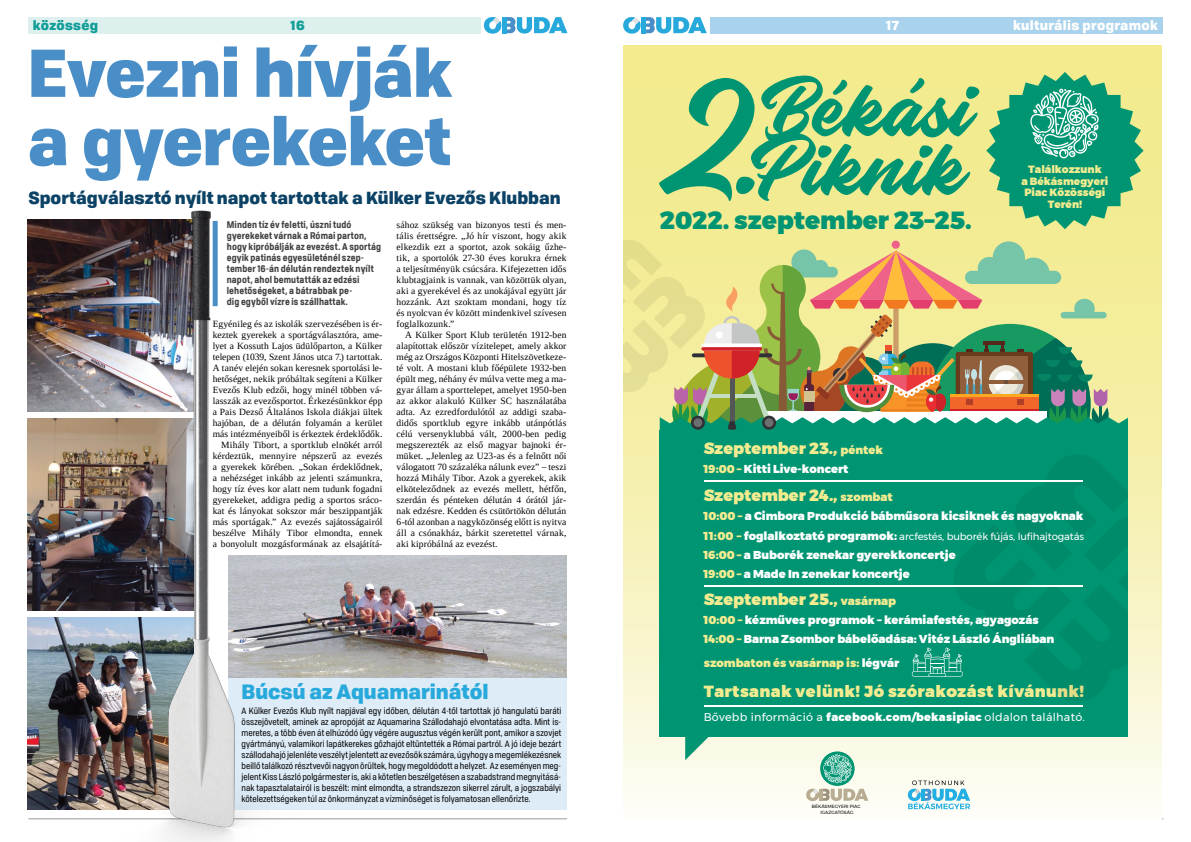
<style>
.page{position:relative;width:1191px;height:842px;background:#fff}
.page>*{position:absolute;margin:0;border:0;box-sizing:border-box;transform-origin:0 0}
.t1{font:900 65.1px/68.4px "Tofino Pro Personal";letter-spacing:-.015em;color:#4a8ec7}
.t2{font:900 24.7px "Montserrat";letter-spacing:-.005em;color:#009572}
.t3{font:900 20px "Tofino Pro Personal";letter-spacing:-.005em;color:#28a9dc}
.t4{font:900 16.9px "Tofino Pro Personal";color:#0b4265}
.t5{font:900 16.1px "Montserrat";letter-spacing:-.005em;color:#f3eb8f}
.t6{font:900 16.1px "Montserrat";letter-spacing:.025em;color:#f3eb8f}
.t7{font:900 13px "Tofino Pro Personal";letter-spacing:.025em;color:#fff}
.t8{font:900 13px "Tofino Pro Personal";letter-spacing:.025em;color:#119e99}
.t9{font:900 11.5px/19.3px "Montserrat";letter-spacing:-.005em;color:#fff}
.t10{font:900 11.5px "Montserrat";letter-spacing:-.005em;color:#f3eb8f}
.t11{font:11.2px "Montserrat";letter-spacing:.025em;color:#fff}
.t12{font:900 10.5px/11.7px "Montserrat";letter-spacing:-.005em;color:#f3eb8f;text-align:center}
.t13{font:10.1px "Montserrat";letter-spacing:-.01em;color:#fff}
.t14{font:9.5px/11px "Liberation Serif";letter-spacing:.01em;color:#000;text-align:justify}
.t15{font:700 9.5px/11px "Tofino Pro Personal Narrow";letter-spacing:.01em;color:#444141}
.t16{font:9px/11px "Tofino Pro Personal Narrow";letter-spacing:.005em;color:#000;text-align:justify}
.t17{font:4.6px/5.5px "Montserrat";color:#000;text-align:center}
.s1{font-size:11.5px}
.s2{color:#f3eb8f}
.s3{font-weight:900;font-size:11.5px;color:#f3eb8f}
.s4{font-weight:900;font-size:11.5px}
.s5{color:#fff}
.s6{font-weight:900}
</style>
<div class="page">
<div style="left:229px;top:556px;width:338px;height:254px;background:#deecf7"></div>
<div style="left:710px;top:17px;width:452px;height:16px;background:#a9d2ed"></div>
<svg style="left:623px;top:17px;width:84px;height:17px"></svg>
<hr style="left:641px;top:17px;width:4px;height:16px;background:#28a9dc">
<hr style="left:624px;top:818px;width:539px;height:1px;background:#99999a">
<hr style="left:29px;top:818px;width:538px;height:1px;background:#99999a">
<svg style="left:623px;top:45px;width:505px;height:774px"></svg>
<div style="left:660px;top:430px;width:468px;height:307px;background:#009572"></div>
<svg style="left:685px;top:737px;width:23px;height:23px"></svg>
<svg style="left:820px;top:751px;width:34px;height:35px"></svg>
<svg style="left:823px;top:754px;width:28px;height:29px"></svg>
<svg style="left:806px;top:789px;width:62px;height:12px"></svg>
<svg style="left:1128px;top:45px;width:33px;height:774px;background:#f6f1b4"></svg>
<svg style="left:657px;top:72px;width:486px;height:157px;background:#8dc785"></svg>
<svg style="left:623px;top:240px;width:505px;height:201px;background:#b2ba7e"></svg>
<svg style="left:908px;top:780px;width:62px;height:29px"></svg>
<svg style="left:912px;top:648px;width:50px;height:29px"></svg>
<hr style="left:703px;top:480px;width:379px;height:2px;background:#fff">
<hr style="left:703px;top:585px;width:379px;height:2px;background:#fff">
<hr style="left:703px;top:705px;width:379px;height:2px;background:#fff">
<img style="left:28px;top:220px;width:76px;height:191px">
<img style="left:28px;top:419px;width:76px;height:191px">
<img style="left:28px;top:618px;width:76px;height:191px">
<img style="left:321px;top:556px;width:245px;height:121px">
<img style="left:104px;top:210px;width:217px;height:632px">
<div style="left:28px;top:17px;width:452px;height:16px;background:#def0ee"></div>
<svg style="left:484px;top:17px;width:83px;height:17px"></svg>
<hr style="left:502px;top:17px;width:4px;height:16px;background:#28a9dc">
<h3 class="t8" style="left:33px;top:14px;width:67px">közösség</h3>
<h3 class="t8" style="left:291px;top:14px;width:16px">16</h3>
<h1 class="t1" style="left:28px;top:33px;width:426px">Evezni hívják a gyerekeket</h1>
<h3 class="t4" style="left:28px;top:183px;width:534px">Sportágválasztó nyílt napot tartottak a Külker Evezős Klubban</h3>
<p class="t15" style="left:227px;top:219px;width:156px">Minden tíz év feletti, úszni tudó gyerekeket várnak a Római parton, hogy kipróbálják az evezést. A sportág egyik patinás egyesületénél szep&shy;tember 16-án délután rendeztek nyílt napot, ahol bemutatták az edzési lehetőségeket, a bátrabbak pe-<br>dig egyből vízre is szállhattak.</p>
<p class="t14" style="left:213px;top:318px;width:171px;text-align:right">Egyénileg és az iskolák szervezésében is ér&shy;keztek gyerekek a sportágválasztóra, ame&shy;lyet a Kossuth Lajos üdülőparton, a Külker telepen (1039, Szent János utca 7.) tartottak.<br>A tanév elején sokan keresnek sportolási le&shy;hetőséget, nekik próbáltak segíteni a Külker Evezős Klub edzői, hogy minél többen vá&shy;lasszák az evezősportot. Érkezésünkkor épp a Pais Dezső Általános Iskola diákjai ültek hajóban, de a délután folyamán a kerület más intézményeiből is érkeztek érdeklődők.<br>Mihály Tibort, a sportklub elnökét arról kérdeztük, mennyire népszerű az evezés a gyerekek körében. „Sokan érdeklődnek, a nehézséget inkább az jelenti számunkra, hogy tíz éves kor alatt nem tudunk fogadni gyerekeket, addigra pedig a sportos sráco&shy;kat és lányokat sokszor már beszippantják más sportágak.” Az evezés sajátosságairól beszélve Mihály Tibor elmondta, ennek a bonyolult mozgásformának az elsajátítá-</p>
<p class="t14" style="left:396px;top:219px;width:171px">sához szükség van bizonyos testi és men&shy;tális érettségre. „Jó hír viszont, hogy akik elkezdik ezt a sportot, azok sokáig űzhe&shy;tik, a sportolók 27-30 éves korukra érnek a teljesítményük csúcsára. Kifejezetten idős klubtagjaink is vannak, van közöttük olyan, aki a gyerekével és az unokájával együtt jár hozzánk. Azt szoktam mondani, hogy tíz és nyolcvan év között mindenkivel szívesen foglalkozunk.”</p>
<p class="t14" style="left:396px;top:329px;width:171px;text-indent:9px">A Külker Sport Klub területén 1912-ben alapítottak először vízitelepet, amely akkor még az Országos Központi Hitelszövetkeze&shy;té volt. A mostani klub főépülete 1932-ben épült meg, néhány év múlva vette meg a ma&shy;gyar állam a sporttelepet, amelyet 1950-ben az akkor alakuló Külker SC használatába adta. Az ezredfordulótól az addigi szaba&shy;didős sportklub egyre inkább utánpótlás célú versenyklubbá vált, 2000-ben pedig megszerezték az első magyar bajnoki ér&shy;müket. „Jelenleg az U23-as és a felnőtt női válogatott 70 százaléka nálunk evez” – teszi hozzá Mihály Tibor. Azok a gyerekek, akik elköteleződnek az evezés mellett, hétfőn, szerdán és pénteken délután 4 órától jár&shy;nak edzésre. Kedden és csütörtökön délután 6-tól azonban a nagyközönség előtt is nyitva áll a csónakház, bárkit szeretettel várnak, aki kipróbálná az evezést.</p>
<h3 class="t3" style="left:241px;top:674px;width:248px">Búcsú az Aquamarinától</h3>
<p class="t16" style="left:241px;top:704px;width:321px">A Külker Evezős Klub nyílt napjával egy időben, délután 4-től tartottak jó hangulatú baráti összejövetelt, aminek az apropóját az Aquamarina Szállodahajó elvontatása adta. Mint is&shy;meretes, a több éven át elhúzódó ügy végére augusztus végén került pont, amikor a szovjet gyártmányú, valamikori lapátkerekes gőzhajót eltüntették a Római partról. A jó ideje bezárt szállodahajó jelenléte veszélyt jelentett az evezősök számára, úgyhogy a megemlékezésnek beillő találkozó résztvevői nagyon örültek, hogy megoldódott a helyzet. Az eseményen meg&shy;jelent Kiss László polgármester is, aki a kötetlen beszélgetésen a szabadstrand megnyitásá&shy;nak tapasztalatairól is beszélt: mint elmondta, a strandszezon sikerrel zárult, a jogszabályi kötelezettségeken túl az önkormányzat a vízminőséget is folyamatosan ellenőrizte.</p>
<h3 class="t7" style="left:886px;top:14px;width:14px">17</h3>
<h3 class="t7" style="left:1013px;top:14px;width:146px">kulturális programok</h3>
<h2 class="t2" style="left:659px;top:200px;width:313px">2022. szeptember 23–25.</h2>
<p class="t12" style="left:1021px;top:164px;width:88px">Találkozzunk<br>a Békásmegyeri<br>Piac Közösségi<br>Terén!</p>
<h3 class="t5" style="left:703px;top:435px;width:181px">Szeptember 23., <span class="s1">péntek</span></h3>
<p class="t9" style="left:703px;top:460px;width:146px"><span class="s2">19:00 –</span> Kitti Live-koncert</p>
<h3 class="t5" style="left:703px;top:482px;width:190px">Szeptember 24., <span class="s1">szombat</span></h3>
<p class="t9" style="left:703px;top:507px;width:381px"><span class="s2">10:00 –</span> a Cimbora Produkció bábműsora kicsiknek és nagyoknak</p>
<p class="t13" style="left:703px;top:528px;width:382px"><span class="s3">11:00 –</span> <span class="s4">foglalkoztató programok:</span> arcfestés, buborék fújás, lufihajtogatás</p>
<p class="t9" style="left:703px;top:545px;width:253px"><span class="s2">16:00 –</span> a Buborék zenekar gyerekkoncertje<br><span class="s2">19:00 –</span> a Made In zenekar koncertje</p>
<h3 class="t5" style="left:703px;top:586px;width:194px">Szeptember 25., <span class="s1">vasárnap</span></h3>
<p class="t9" style="left:703px;top:610px;width:352px"><span class="s2">10:00 –</span> kézműves programok – kerámiafestés, agyagozás<br><span class="s2">14:00 –</span> Barna Zsombor bábelőadása: Vitéz László Ángliában</p>
<p class="t10" style="left:703px;top:653px;width:197px">szombaton és vasárnap is: <span class="s5">légvár</span></p>
<h3 class="t6" style="left:703px;top:678px;width:382px">Tartsanak velünk! Jó szórakozást kívánunk!</h3>
<p class="t11" style="left:703px;top:708px;width:383px">Bővebb információ a <span class="s6">facebook.com/bekasipiac</span> oldalon található.</p>
<p class="t17" style="left:812px;top:804px;width:50px">BÉKÁSMEGYERI PIAC<br>IGAZGATÓSÁG</p>
</div>
